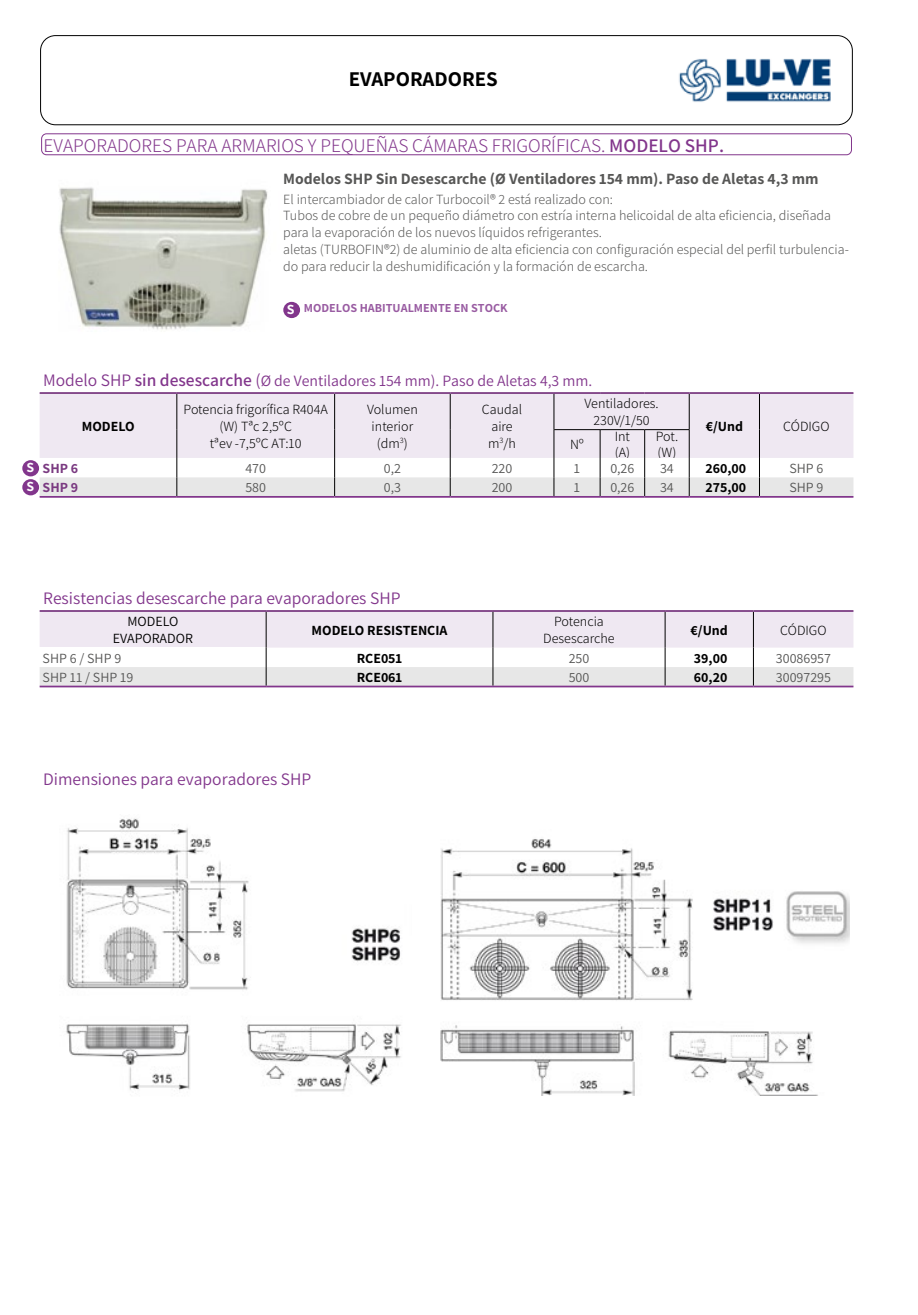
<style>
.page{position:relative;width:918px;height:1315px;background:#fff}
.page>*{position:absolute;margin:0;border:0;box-sizing:border-box;transform-origin:0 0}
.t1{font:700 21px "Assistant";color:#000}
.t2{font:300 19.25px "Assistant";color:#82368c}
.t3{font:17.5px "Assistant";color:#82368c}
.t4{font:15.75px "Assistant";color:#82368c}
.t5{font:700 15.75px "Assistant";color:#575756}
.t6{font:300 14px/16.8px "Assistant";color:#575756}
.t7{font:300 14px/16.8px "Assistant";color:#000;text-align:center}
.t8{font:14px "Assistant";color:#575756}
.t9{font:700 14px "Assistant";color:#000}
.t10{font:14px/16.8px "Assistant";color:#000;text-align:center}
.t11{font:700 14px "Assistant";color:#7a3a81}
.t12{font:700 14px/18.9px "Assistant";color:#fff}
.t13{font:700 12.25px "Assistant";color:#995ca2}
.s1{font-weight:600}
.s2{font-size:14px;color:#fff}
.s3{font-size:17.5px}
.s4{font-weight:600;font-size:17.5px}
</style>
<div class="page">
<div style="left:40px;top:35px;width:813px;height:90px;border:1px solid #000;border-radius:15px"></div>
<img style="left:59px;top:187px;width:209px;height:143px">
<svg style="left:283px;top:302px;width:17px;height:16px"></svg>
<div style="left:41px;top:134px;width:810px;height:21px;border:1px solid #82368c;border-radius:5px"></div>
<div style="left:40px;top:394px;width:813px;height:36px;background:#efe8f2"></div>
<hr style="left:40px;top:392px;width:137px;height:2px;background:#7a3a81">
<hr style="left:177px;top:392px;width:158px;height:2px;background:#7a3a81">
<hr style="left:335px;top:392px;width:115px;height:2px;background:#7a3a81">
<hr style="left:689px;top:392px;width:70px;height:2px;background:#7a3a81">
<hr style="left:759px;top:392px;width:94px;height:2px;background:#7a3a81">
<hr style="left:450px;top:392px;width:104px;height:2px;background:#7a3a81">
<hr style="left:554px;top:392px;width:46px;height:2px;background:#7a3a81">
<hr style="left:600px;top:392px;width:44px;height:2px;background:#7a3a81">
<hr style="left:644px;top:392px;width:45px;height:2px;background:#7a3a81">
<hr style="left:554px;top:429px;width:46px;height:1px;background:#000">
<hr style="left:600px;top:429px;width:44px;height:1px;background:#000">
<hr style="left:644px;top:429px;width:45px;height:1px;background:#000">
<hr style="left:176px;top:394px;width:1px;height:36px;background:#000">
<hr style="left:334px;top:394px;width:1px;height:36px;background:#000">
<hr style="left:450px;top:394px;width:1px;height:36px;background:#000">
<hr style="left:553px;top:394px;width:1px;height:36px;background:#000">
<hr style="left:689px;top:394px;width:1px;height:36px;background:#000">
<hr style="left:759px;top:394px;width:1px;height:36px;background:#000">
<hr style="left:40px;top:496px;width:137px;height:2px;background:#82368c">
<hr style="left:177px;top:496px;width:158px;height:2px;background:#82368c">
<hr style="left:335px;top:496px;width:115px;height:2px;background:#82368c">
<hr style="left:450px;top:496px;width:104px;height:2px;background:#82368c">
<hr style="left:554px;top:496px;width:46px;height:2px;background:#82368c">
<hr style="left:600px;top:496px;width:44px;height:2px;background:#82368c">
<hr style="left:644px;top:496px;width:45px;height:2px;background:#82368c">
<hr style="left:689px;top:496px;width:70px;height:2px;background:#82368c">
<hr style="left:759px;top:496px;width:94px;height:2px;background:#82368c">
<hr style="left:40px;top:610px;width:226px;height:2px;background:#7a3a81">
<hr style="left:266px;top:610px;width:227px;height:2px;background:#7a3a81">
<hr style="left:493px;top:610px;width:172px;height:2px;background:#7a3a81">
<hr style="left:665px;top:610px;width:88px;height:2px;background:#7a3a81">
<hr style="left:753px;top:610px;width:100px;height:2px;background:#7a3a81">
<svg style="left:40px;top:611px;width:813px;height:74px"></svg>
<hr style="left:40px;top:685px;width:226px;height:2px;background:#82368c">
<hr style="left:266px;top:685px;width:227px;height:2px;background:#82368c">
<hr style="left:493px;top:685px;width:172px;height:2px;background:#82368c">
<hr style="left:665px;top:685px;width:88px;height:2px;background:#82368c">
<hr style="left:753px;top:685px;width:100px;height:2px;background:#82368c">
<svg style="left:22px;top:430px;width:831px;height:67px"></svg>
<img style="left:66px;top:818px;width:335px;height:274px">
<img style="left:440px;top:839px;width:409px;height:256px">
<img style="left:679px;top:58px;width:152px;height:44px">
<div style="left:256px;top:825px;width:148px;height:93px;background:#fff"></div>
<h1 class="t1" style="left:349px;top:65px;width:151px">EVAPORADORES</h1>
<h2 class="t2" style="left:44px;top:132px;width:682px">EVAPORADORES PARA ARMARIOS Y PEQUEÑAS CÁMARAS FRIGORÍFICAS. <span class="s1">MODELO SHP.</span></h2>
<p class="t6" style="left:283px;top:190px;width:567px">El intercambiador de calor Turbocoil® 2 está realizado con:<br>Tubos de cobre de un pequeño diámetro con estría interna helicoidal de alta eficiencia, diseñada para la evaporación de los nuevos líquidos refrigerantes.<br>aletas (TURBOFIN®2) de aluminio de alta eficiencia con configuración especial del perfil turbulencia&shy;do para reducir la deshumidificación y la formación de escarcha.</p>
<p class="t5" style="left:283px;top:168px;width:537px">Modelos SHP Sin Desescarche (Ø Ventiladores 154 mm). Paso de Aletas 4,3 mm</p>
<p class="t13" style="left:287px;top:299px;width:222px"><span class="s2">S</span> MODELOS HABITUALMENTE EN STOCK</p>
<p class="t12" style="left:26px;top:458px;width:9px">S<br>S</p>
<p class="t4" style="left:43px;top:370px;width:550px"><span class="s3">Modelo SHP</span> <span class="s4">sin desescarche</span> <span class="s3">(</span>Ø de Ventiladores 154 mm). Paso de Aletas 4,3 mm.</p>
<p class="t9" style="left:82px;top:416px;width:54px">MODELO</p>
<p class="t7" style="left:184px;top:400px;width:146px">Potencia frigorífica R404A (W) Tªc 2,5ºC<br>tªev -7,5ºC AT:10</p>
<p class="t7" style="left:367px;top:400px;width:52px">Volumen interior (dm<sup>3</sup>)</p>
<p class="t7" style="left:482px;top:400px;width:42px">Caudal aire m<sup>3</sup>/h</p>
<p class="t7" style="left:584px;top:394px;width:76px">Ventiladores.<br>230V/1/50</p>
<p class="t7" style="left:570px;top:435px;width:15px">Nº</p>
<p class="t7" style="left:615px;top:427px;width:17px;text-align:left">Int (A)</p>
<p class="t7" style="left:656px;top:427px;width:24px;text-align:left">Pot. (W)</p>
<p class="t9" style="left:705px;top:416px;width:39px">€/Und</p>
<p class="t7" style="left:783px;top:417px;width:48px">CÓDIGO</p>
<p class="t11" style="left:43px;top:458px;width:37px">SHP 6</p>
<p class="t8" style="left:245px;top:458px;width:22px">470</p>
<p class="t8" style="left:384px;top:458px;width:19px">0,2</p>
<p class="t8" style="left:492px;top:458px;width:22px">220</p>
<p class="t8" style="left:574px;top:458px;width:8px">1</p>
<p class="t8" style="left:610px;top:458px;width:26px">0,26</p>
<p class="t8" style="left:660px;top:458px;width:15px">34</p>
<p class="t9" style="left:705px;top:458px;width:42px">260,00</p>
<p class="t8" style="left:789px;top:458px;width:36px">SHP 6</p>
<p class="t11" style="left:43px;top:478px;width:37px">SHP 9</p>
<p class="t8" style="left:245px;top:478px;width:22px">580</p>
<p class="t8" style="left:384px;top:478px;width:19px">0,3</p>
<p class="t8" style="left:492px;top:478px;width:22px">200</p>
<p class="t8" style="left:574px;top:478px;width:8px">1</p>
<p class="t8" style="left:610px;top:478px;width:26px">0,26</p>
<p class="t8" style="left:660px;top:478px;width:15px">34</p>
<p class="t9" style="left:705px;top:478px;width:42px">275,00</p>
<p class="t8" style="left:789px;top:478px;width:36px">SHP 9</p>
<p class="t3" style="left:43px;top:586px;width:359px">Resistencias desescarche para evaporadores SHP</p>
<p class="t10" style="left:113px;top:612px;width:82px">MODELO<br>EVAPORADOR</p>
<p class="t9" style="left:311px;top:620px;width:137px">MODELO RESISTENCIA</p>
<p class="t7" style="left:543px;top:612px;width:73px">Potencia<br>Desescarche</p>
<p class="t9" style="left:690px;top:620px;width:39px">€/Und</p>
<p class="t7" style="left:780px;top:621px;width:48px">CÓDIGO</p>
<p class="t8" style="left:43px;top:648px;width:80px">SHP 6 / SHP 9</p>
<p class="t9" style="left:357px;top:648px;width:47px">RCE051</p>
<p class="t8" style="left:569px;top:648px;width:22px">250</p>
<p class="t9" style="left:694px;top:648px;width:35px">39,00</p>
<p class="t8" style="left:776px;top:648px;width:57px">30086957</p>
<p class="t8" style="left:43px;top:668px;width:92px">SHP 11 / SHP 19</p>
<p class="t9" style="left:357px;top:668px;width:47px">RCE061</p>
<p class="t8" style="left:569px;top:668px;width:22px">500</p>
<p class="t9" style="left:694px;top:668px;width:35px">60,20</p>
<p class="t8" style="left:776px;top:668px;width:57px">30097295</p>
<p class="t3" style="left:43px;top:767px;width:270px">Dimensiones para evaporadores SHP</p>
</div>
